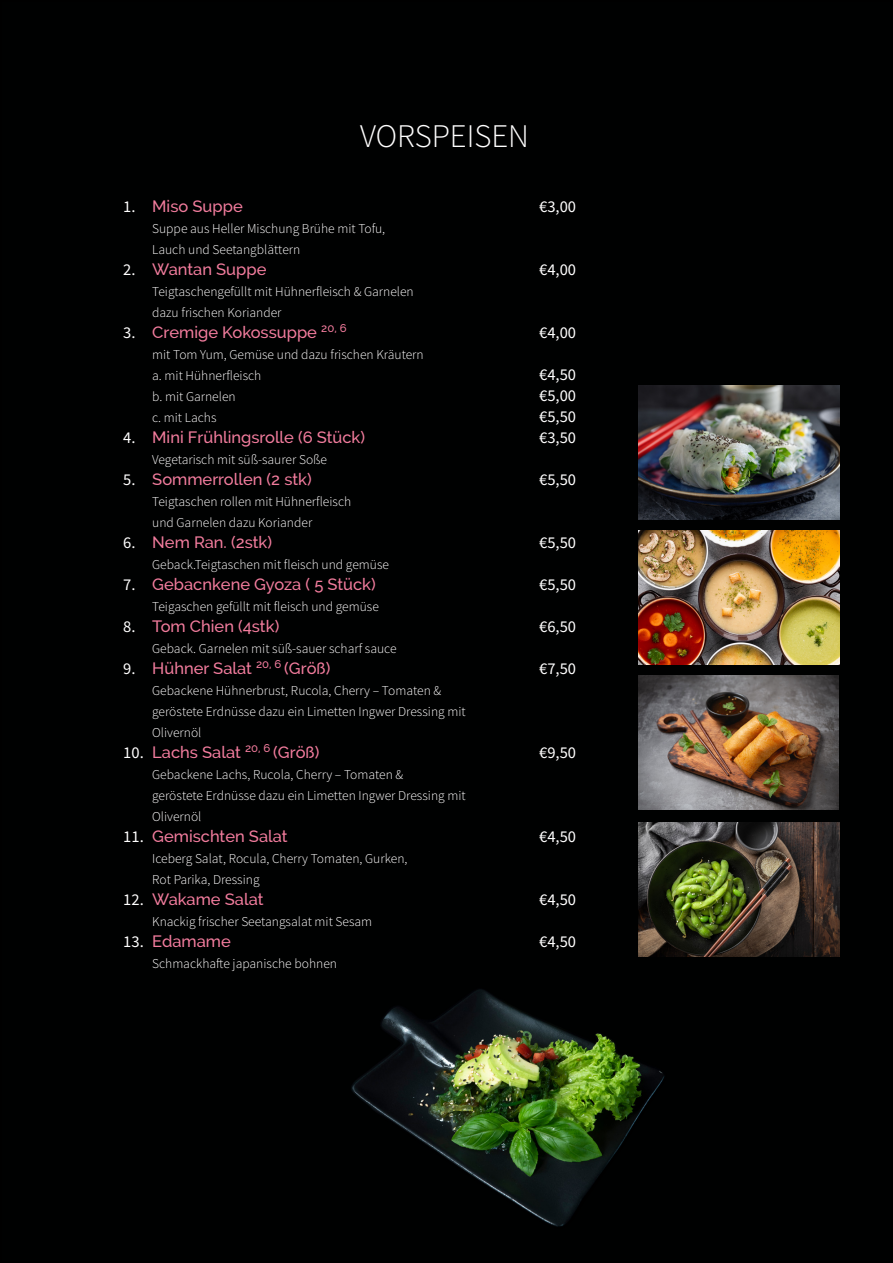
<style>
.page{position:relative;width:893px;height:1263px;background:#fff}
.page>*{position:absolute;margin:0;border:0;box-sizing:border-box;transform-origin:0 0}
.t1{font:300 33px "Source Sans Pro";color:#fff}
.t2{font:500 16.5px "Raleway";color:#f27c9d}
.t3{font:16.5px/21px "Source Sans Pro";color:#fff;text-align:justify}
.t4{font:300 13.5px/21px "Source Sans Pro";color:#fff}
</style>
<div class="page">
<div style="left:1px;top:1px;width:891px;height:1261px;background:#000101"></div>
<img style="left:351px;top:989px;width:314px;height:238px">
<img style="left:638px;top:675px;width:201px;height:134px">
<img style="left:638px;top:822px;width:202px;height:135px">
<img style="left:638px;top:530px;width:202px;height:135px">
<img style="left:638px;top:385px;width:202px;height:135px">
<h1 class="t1" style="left:360px;top:116px;width:170px">VORSPEISEN</h1>
<p class="t3" style="left:123px;top:196px;width:14px">1.</p>
<p class="t3" style="left:123px;top:259px;width:14px">2.</p>
<p class="t3" style="left:123px;top:322px;width:14px">3.</p>
<p class="t3" style="left:123px;top:427px;width:14px">4.</p>
<p class="t3" style="left:123px;top:469px;width:14px">5.</p>
<p class="t3" style="left:123px;top:532px;width:14px">6.</p>
<p class="t3" style="left:123px;top:574px;width:14px">7.</p>
<p class="t3" style="left:123px;top:616px;width:14px">8.</p>
<p class="t3" style="left:123px;top:658px;width:14px">9.</p>
<p class="t3" style="left:123px;top:742px;width:22px">10.</p>
<p class="t3" style="left:123px;top:826px;width:22px">11.</p>
<p class="t3" style="left:123px;top:889px;width:22px">12.</p>
<p class="t3" style="left:123px;top:931px;width:22px">13.</p>
<p class="t2" style="left:152px;top:197px;width:92px">Miso Suppe</p>
<p class="t4" style="left:152px;top:218px;width:234px">Suppe aus Heller Mischung Brühe mit Tofu,<br>Lauch und Seetangblättern</p>
<p class="t2" style="left:152px;top:260px;width:116px">Wantan Suppe</p>
<p class="t4" style="left:152px;top:281px;width:263px">Teigtaschengefüllt mit Hühnerfleisch &amp; Garnelen dazu frischen Koriander</p>
<p class="t2" style="left:152px;top:323px;width:196px">Cremige Kokossuppe <sup>20,</sup> <sup>6</sup></p>
<p class="t4" style="left:152px;top:344px;width:273px">mit Tom Yum, Gemüse und dazu frischen Kräutern a. mit Hühnerfleisch<br>b. mit Garnelen<br>c. mit Lachs</p>
<p class="t2" style="left:152px;top:428px;width:214px">Mini Frühlingsrolle (6 Stück)</p>
<p class="t4" style="left:152px;top:449px;width:176px">Vegetarisch mit süß-saurer Soße</p>
<p class="t2" style="left:152px;top:470px;width:161px">Sommerrollen (2 stk)</p>
<p class="t4" style="left:152px;top:491px;width:200px">Teigtaschen rollen mit Hühnerfleisch und Garnelen dazu Koriander</p>
<p class="t2" style="left:152px;top:533px;width:121px">Nem Ran. (2stk)</p>
<p class="t4" style="left:152px;top:554px;width:238px">Geback.Teigtaschen mit fleisch und gemüse</p>
<p class="t2" style="left:152px;top:575px;width:225px">Gebacnkene Gyoza ( 5 Stück)</p>
<p class="t4" style="left:152px;top:596px;width:228px">Teigaschen gefüllt mit fleisch und gemüse</p>
<p class="t2" style="left:152px;top:617px;width:129px">Tom Chien (4stk)</p>
<p class="t4" style="left:152px;top:638px;width:246px">Geback. Garnelen mit süß-sauer scharf sauce</p>
<p class="t2" style="left:152px;top:659px;width:180px">Hühner Salat <sup>20,</sup> <sup>6</sup> (Größ)</p>
<p class="t4" style="left:152px;top:680px;width:315px">Gebackene Hühnerbrust, Rucola, Cherry – Tomaten &amp; geröstete Erdnüsse dazu ein Limetten Ingwer Dressing mit<br>Olivernöl</p>
<p class="t2" style="left:152px;top:743px;width:169px">Lachs Salat <sup>20,</sup> <sup>6</sup> (Größ)</p>
<p class="t4" style="left:152px;top:764px;width:315px">Gebackene Lachs, Rucola, Cherry – Tomaten &amp;<br>geröstete Erdnüsse dazu ein Limetten Ingwer Dressing mit<br>Olivernöl</p>
<p class="t2" style="left:152px;top:827px;width:137px">Gemischten Salat</p>
<p class="t4" style="left:152px;top:848px;width:257px">Iceberg Salat, Rocula, Cherry Tomaten, Gurken,<br>Rot Parika, Dressing</p>
<p class="t2" style="left:152px;top:890px;width:113px">Wakame Salat</p>
<p class="t4" style="left:152px;top:911px;width:221px">Knackig frischer Seetangsalat mit Sesam</p>
<p class="t2" style="left:152px;top:932px;width:80px">Edamame</p>
<p class="t4" style="left:152px;top:953px;width:186px">Schmackhafte japanische bohnen</p>
<p class="t3" style="left:539px;top:196px;width:38px">€3,00</p>
<p class="t3" style="left:539px;top:259px;width:38px">€4,00</p>
<p class="t3" style="left:539px;top:322px;width:38px">€4,00</p>
<p class="t3" style="left:539px;top:364px;width:38px">€4,50 €5,00 €5,50 €3,50</p>
<p class="t3" style="left:539px;top:469px;width:38px">€5,50</p>
<p class="t3" style="left:539px;top:532px;width:38px">€5,50</p>
<p class="t3" style="left:539px;top:574px;width:38px">€5,50</p>
<p class="t3" style="left:539px;top:616px;width:38px">€6,50</p>
<p class="t3" style="left:539px;top:658px;width:38px">€7,50</p>
<p class="t3" style="left:539px;top:742px;width:38px">€9,50</p>
<p class="t3" style="left:539px;top:826px;width:38px">€4,50</p>
<p class="t3" style="left:539px;top:889px;width:38px">€4,50</p>
<p class="t3" style="left:539px;top:931px;width:38px">€4,50</p>
</div>
